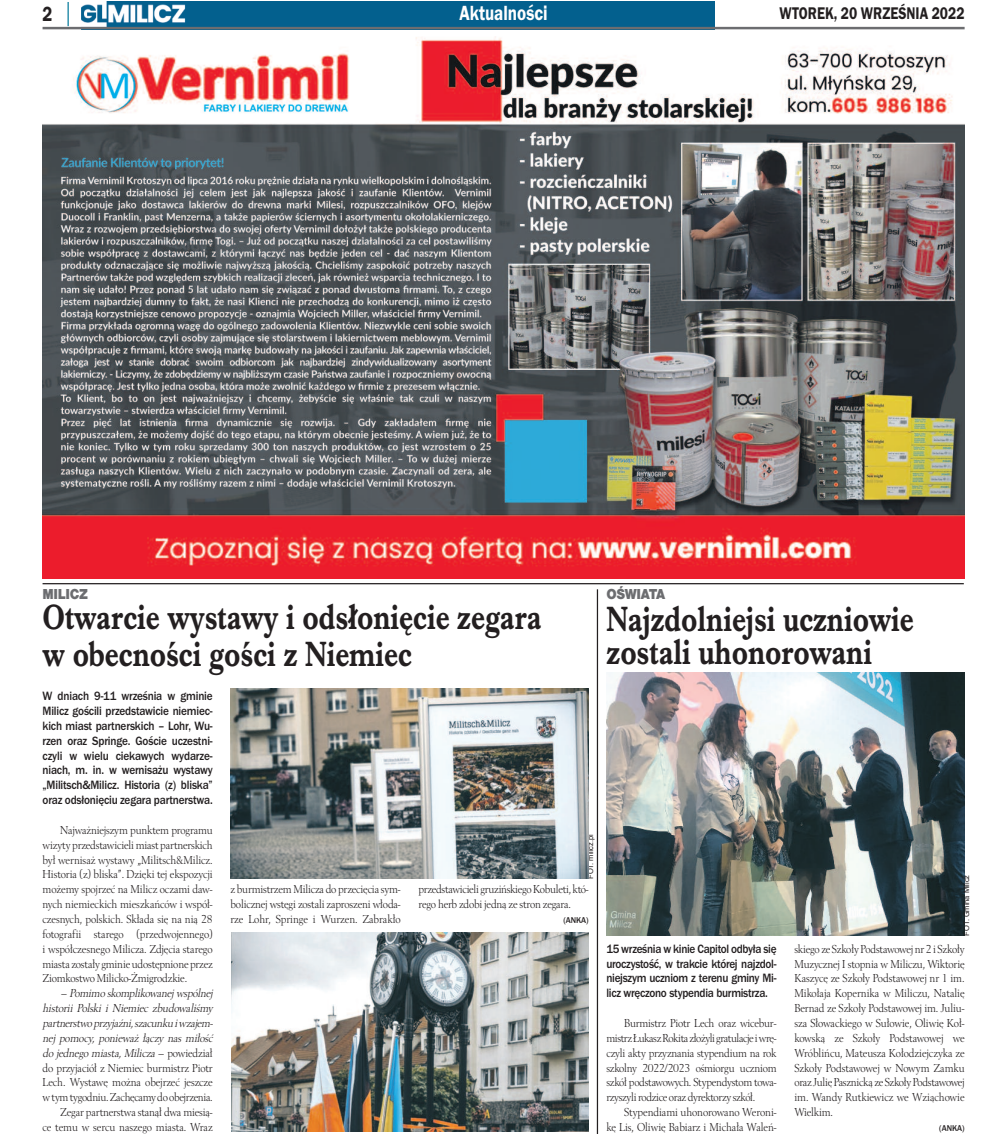
<style>
.page{position:relative;width:993px;height:1134px;background:#fff}
.page>*{position:absolute;margin:0;border:0;box-sizing:border-box;transform-origin:0 0}
.t1{font:700 36.25px/36.2px "Imprint URWTCE";color:#231f20;scale:.8 1}
.t2{font:21.25px "Franklin Got URWTCE Dem";color:#fff;scale:.8 1}
.t3{font:21.25px "Franklin Got URWTCE Dem";color:#231f20;scale:.8 1}
.t4{font:17.5px "Franklin Got URWTCE Dem";color:#231f20;scale:.8 1}
.t5{font:900 15px "Nimbus San TCE";letter-spacing:-.025em;color:#6c6d70;scale:.9 1}
.t6{font:500 12.5px/14.9px "Franklin Got URWTCE";letter-spacing:-.025em;color:#231f20;text-align:justify;scale:.9 1}
.t7{font:12px/14.9px "Berling TCE";letter-spacing:-.015em;color:#231f20;text-align:justify;scale:.9 1}
.t8{font:500 8.75px "Franklin Got URWTCE";color:#231f20;scale:.95 1}
.t9{font:7.5px "Helvetica";letter-spacing:-.005em;color:#231f20}
.s1{font-style:italic}
</style>
<div class="page">
<img style="left:82px;top:2px;width:632px;height:25px">
<hr style="left:43px;top:27px;width:921px;height:2px;background:#6c6d70">
<hr style="left:67px;top:2px;width:2px;height:24px;background:#0a7c9d">
<img style="left:230px;top:688px;width:358px;height:191px">
<img style="left:606px;top:673px;width:358px;height:262px">
<img style="left:231px;top:933px;width:357px;height:198px">
<hr style="left:596px;top:589px;width:2px;height:545px;background:#231f20">
<hr style="left:43px;top:583px;width:920px;height:1px;background:#231f20">
<img style="left:43px;top:36px;width:921px;height:543px">
<h2 class="t3" style="left:43px;top:1px;width:14px">2</h2>
<h2 class="t2" style="left:459px;top:0;width:112px">Aktualności</h2>
<h3 class="t4" style="left:779px;top:3px;width:233px">WTOREK, 20 WRZEŚNIA 2022</h3>
<p class="t5" style="left:43px;top:585px;width:52px">MILICZ</p>
<h1 class="t1" style="left:43px;top:599px;width:625px">Otwarcie wystawy i odsłonięcie zegara w obecności gości z Niemiec</h1>
<p class="t6" style="left:43px;top:688px;width:190px">W dniach 9-11 września w gminie Milicz gościli przedstawicie niemiec&shy;kich miast partnerskich – Lohr, Wu&shy;rzen oraz Springe. Goście uczestni&shy;czyli w wielu ciekawych wydarze&shy;niach, m. in. w wernisażu wystawy „Militsch&amp;Milicz. Historia (z) bliska” oraz odsłonięciu zegara partnerstwa.</p>
<p class="t7" style="left:43px;top:822px;width:190px;text-indent:18px">Najważniejszym punktem programu wizyty przedstawicieli miast partnerskich był wernisaż wystawy „Militsch&amp;Milicz.<br>Historia (z) bliska”. Dzięki tej ekspozycji możemy spojrzeć na Milicz oczami daw&shy;nych niemieckich mieszkańców i współ&shy;czesnych, polskich. Składa się na nią 28 fotografii starego (przedwojennego) i współczesnego Milicza. Zdjęcia starego miasta zostały gminieudostępnione przez Ziomkostwo Milicko-Żmigrodzkie.</p>
<p class="t7" style="left:43px;top:986px;width:192px;text-align:right"><span class="s1">– Pomimo skomplikowanej wspólnej historii Polski i Niemiec zbudowaliśmy partnerstwoprzyjaźni, szacunkuiwzajem&shy;nej pomocy, ponieważ łączy nas miłość do jednego miasta, Milicza</span> – powiedział do przyjaciół z Niemiec burmistrz Piotr Lech. Wystawę można obejrzeć jeszcze wtymtygodniu.Zachęcamydoobejrzenia.<br>Zegar partnerstwa stanął dwa miesią-<br>ce temu w sercu naszego miasta. Wraz</p>
<p class="t9" style="left:587px;top:879px;width:46px;rotate:-90deg">FOT. milicz.pl</p>
<p class="t7" style="left:230px;top:882px;width:190px">z burmistrzem Milicza do przecięcia sym&shy;bolicznej wstęgi zostali zaproszeni włoda&shy;rze Lohr, Springe i Wurzen. Zabrakło</p>
<p class="t7" style="left:418px;top:882px;width:190px">przedstawicieli gruzińskiegoKobuleti, któ&shy;rego herb zdobi jedną ze stron zegara.</p>
<p class="t8" style="left:563px;top:915px;width:28px">(ANKA)</p>
<p class="t5" style="left:606px;top:585px;width:67px">OŚWIATA</p>
<h1 class="t1" style="left:606px;top:601px;width:385px;line-height:33.8px">Najzdolniejsi uczniowie zostali uhonorowani</h1>
<p class="t9" style="left:963px;top:935px;width:62px;rotate:-90deg">FOT. Gmina Milicz</p>
<p class="t6" style="left:606px;top:941px;width:190px">15 września w kinie Capitol odbyła się uroczystość, w trakcie której najzdol&shy;niejszym uczniom z terenu gminy Mi&shy;licz wręczono stypendia burmistrza.</p>
<p class="t7" style="left:606px;top:1015px;width:190px;text-indent:18px">Burmistrz Piotr Lech oraz wicebur&shy;mistrzŁukaszRokitazłożyligratulacjeiwrę&shy;czyli akty przyznania stypendium na rok szkolny 2022/2023 ośmiorgu uczniom szkół podstawowych. Stypendystom towa&shy;rzyszyli rodzice oraz dyrektorzy szkół.</p>
<p class="t7" style="left:606px;top:1104px;width:190px;text-align:right">Stypendiami uhonorowano Weroni-<br>kę Lis, Oliwię Babiarz i Michała Waleń-</p>
<p class="t7" style="left:794px;top:941px;width:190px">skiego ze Szkoły Podstawowej nr 2 i Szkoły Muzycznej I stopnia w Miliczu, Wiktorię Kaszycę ze Szkoły Podstawowej nr 1 im.<br>Mikołaja Kopernika w Miliczu, Natalię Bernad ze Szkoły Podstawowej im. Juliu&shy;sza Słowackiego w Sułowie, Oliwię Koł&shy;kowską ze Szkoły Podstawowej we Wróblińcu, Mateusza Kołodziejczyka ze Szkoły Podstawowej w Nowym Zamku oraz JulięPasznicką ze SzkołyPodstawowej im. Wandy Rutkiewicz we Wziąchowie Wielkim.</p>
<p class="t8" style="left:938px;top:1123px;width:28px">(ANKA)</p>
</div>
